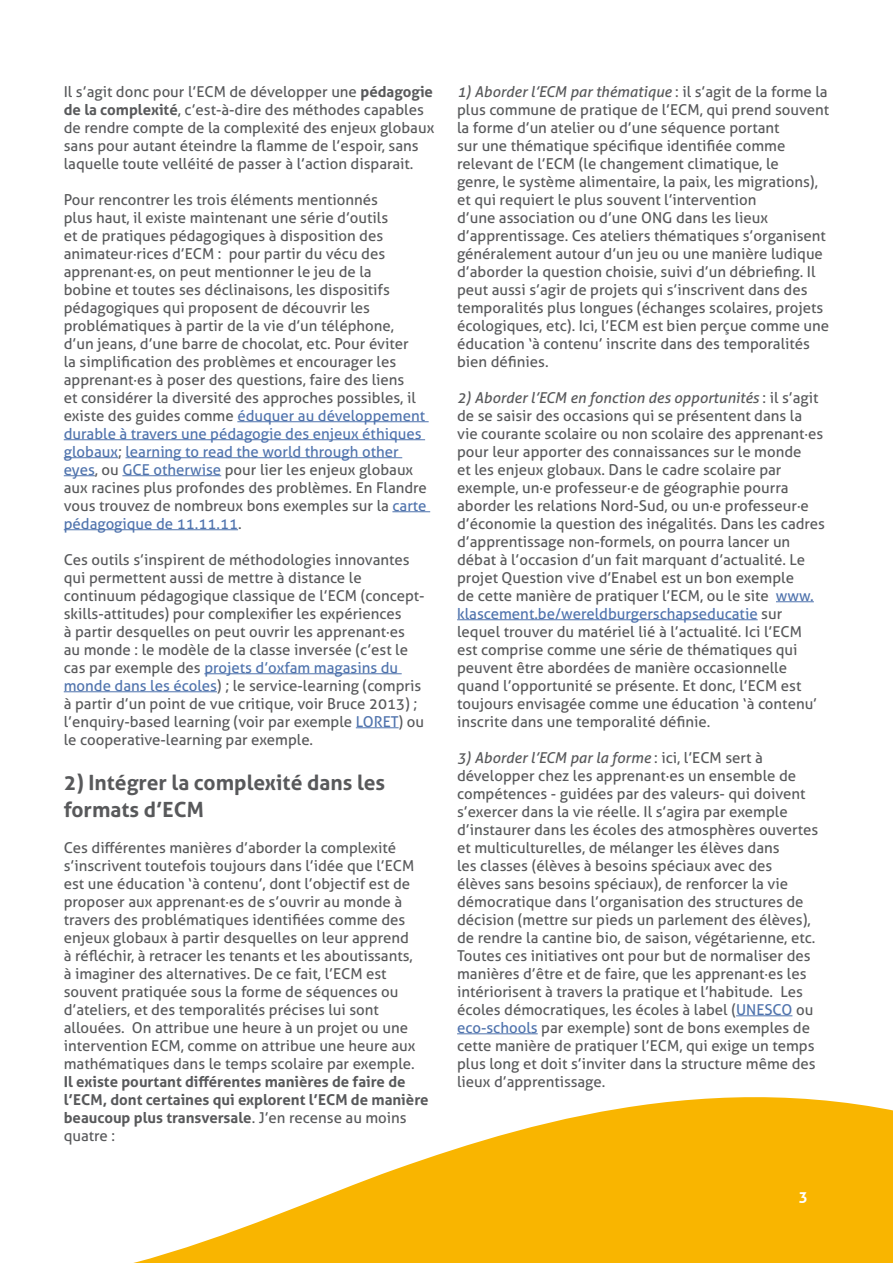
<style>
.page{position:relative;width:893px;height:1263px;background:#fff}
.page>*{position:absolute;margin:0;border:0;box-sizing:border-box;transform-origin:0 0}
.t1{font:700 21px/27px "Aller";color:#58595b}
.t2{font:15px/18px "Aller";color:#58595b}
.t3{font:700 15px/18px "Aller";color:#58595b}
.t4{font:700 15px "Aller";color:#fff}
.s1{font-weight:700}
.s2{color:#4f73ad}
.s3{font-weight:400}
.s4{font-style:italic}
</style>
<div class="page">
<svg style="left:133px;top:1097px;width:760px;height:166px;fill:#f9b500"></svg>
<hr style="left:237px;top:421px;width:192px;height:1px;background:#4f73ad">
<hr style="left:64px;top:439px;width:361px;height:1px;background:#4f73ad">
<hr style="left:64px;top:457px;width:54px;height:1px;background:#4f73ad">
<hr style="left:126px;top:457px;width:276px;height:1px;background:#4f73ad">
<hr style="left:64px;top:475px;width:31px;height:1px;background:#4f73ad">
<hr style="left:122px;top:475px;width:99px;height:1px;background:#4f73ad">
<hr style="left:392px;top:511px;width:38px;height:1px;background:#4f73ad">
<hr style="left:64px;top:529px;width:174px;height:1px;background:#4f73ad">
<hr style="left:204px;top:673px;width:198px;height:1px;background:#4f73ad">
<hr style="left:64px;top:691px;width:153px;height:1px;background:#4f73ad">
<hr style="left:356px;top:727px;width:43px;height:1px;background:#4f73ad">
<hr style="left:776px;top:601px;width:38px;height:1px;background:#4f73ad">
<hr style="left:457px;top:619px;width:301px;height:1px;background:#4f73ad">
<hr style="left:736px;top:1015px;width:56px;height:1px;background:#4f73ad">
<hr style="left:457px;top:1033px;width:81px;height:1px;background:#4f73ad">
<p class="t2" style="left:64px;top:82px;width:372px">Il s’agit donc pour l’ECM de développer une <span class="s1">pédagogie de la complexité</span>, c’est-à-dire des méthodes capables de rendre compte de la complexité des enjeux globaux sans pour autant éteindre la flamme de l’espoir, sans laquelle toute velléité de passer à l’action disparait.</p>
<p class="t2" style="left:64px;top:190px;width:365px">Pour rencontrer les trois éléments mentionnés<br>plus haut, il existe maintenant une série d’outils<br>et de pratiques pédagogiques à disposition des animateur·rices d’ECM : pour partir du vécu des apprenant·es, on peut mentionner le jeu de la<br>bobine et toutes ses déclinaisons, les dispositifs pédagogiques qui proposent de découvrir les problématiques à partir de la vie d’un téléphone, d’un jeans, d’une barre de chocolat, etc. Pour éviter<br>la simplification des problèmes et encourager les apprenant·es à poser des questions, faire des liens<br>et considérer la diversité des approches possibles, il existe des guides comme <span class="s2">éduquer au développement durable à travers une pédagogie des enjeux éthiques globaux</span>; <span class="s2">learning to read the world through other eyes</span>, ou <span class="s2">GCE otherwise</span> pour lier les enjeux globaux aux racines plus profondes des problèmes. En Flandre vous trouvez de nombreux bons exemples sur la <span class="s2">carte pédagogique de 11.11.11</span>.</p>
<p class="t2" style="left:64px;top:550px;width:362px">Ces outils s’inspirent de méthodologies innovantes qui permettent aussi de mettre à distance le continuum pédagogique classique de l’ECM (concept&shy;skills-attitudes) pour complexifier les expériences<br>à partir desquelles on peut ouvrir les apprenant·es au monde : le modèle de la classe inversée (c’est le cas par exemple des <span class="s2">projets d’oxfam magasins du monde dans les écoles</span>) ; le service-learning (compris à partir d’un point de vue critique, voir Bruce 2013) ; l’enquiry-based learning (voir par exemple <span class="s2">LORET</span>) ou le cooperative-learning par exemple.</p>
<h1 class="t1" style="left:64px;top:768px;width:323px">2) Intégrer la complexité dans les formats d’ECM</h1>
<p class="t2" style="left:64px;top:838px;width:353px">Ces différentes manières d’aborder la complexité s’inscrivent toutefois toujours dans l’idée que l’ECM est une éducation ‘à contenu’, dont l’objectif est de proposer aux apprenant·es de s’ouvrir au monde à travers des problématiques identifiées comme des enjeux globaux à partir desquelles on leur apprend à réfléchir, à retracer les tenants et les aboutissants, à imaginer des alternatives. De ce fait, l’ECM est souvent pratiquée sous la forme de séquences ou d’ateliers, et des temporalités précises lui sont allouées. On attribue une heure à un projet ou une intervention ECM, comme on attribue une heure aux mathématiques dans le temps scolaire par exemple.</p>
<p class="t3" style="left:64px;top:1072px;width:366px">Il existe pourtant différentes manières de faire de l’ECM, dont certaines qui explorent l’ECM de manière beaucoup plus transversale<span class="s3">. J’en recense au moins quatre :</span></p>
<p class="t2" style="left:457px;top:82px;width:374px"><span class="s4">1) Aborder l’ECM par thématique</span> : il s’agit de la forme la plus commune de pratique de l’ECM, qui prend souvent la forme d’un atelier ou d’une séquence portant<br>sur une thématique spécifique identifiée comme relevant de l’ECM (le changement climatique, le<br>genre, le système alimentaire, la paix, les migrations), et qui requiert le plus souvent l’intervention<br>d’une association ou d’une ONG dans les lieux d’apprentissage. Ces ateliers thématiques s’organisent généralement autour d’un jeu ou une manière ludique d’aborder la question choisie, suivi d’un débriefing. Il peut aussi s’agir de projets qui s’inscrivent dans des temporalités plus longues (échanges scolaires, projets écologiques, etc). Ici, l’ECM est bien perçue comme une éducation ‘à contenu’ inscrite dans des temporalités bien définies.</p>
<p class="t2" style="left:457px;top:388px;width:369px"><span class="s4">2) Aborder l’ECM en fonction des opportunités</span> : il s’agit de se saisir des occasions qui se présentent dans la vie courante scolaire ou non scolaire des apprenant·es pour leur apporter des connaissances sur le monde<br>et les enjeux globaux. Dans le cadre scolaire par exemple, un·e professeur·e de géographie pourra aborder les relations Nord-Sud, ou un·e professeur·e d’économie la question des inégalités. Dans les cadres d’apprentissage non-formels, on pourra lancer un débat à l’occasion d’un fait marquant d’actualité. Le projet Question vive d’Enabel est un bon exemple<br>de cette manière de pratiquer l’ECM, ou le site <span class="s2">www. klascement.be/wereldburgerschapseducatie</span> sur lequel trouver du matériel lié à l’actualité. Ici l’ECM est comprise comme une série de thématiques qui peuvent être abordées de manière occasionnelle quand l’opportunité se présente. Et donc, l’ECM est toujours envisagée comme une éducation ‘à contenu’ inscrite dans une temporalité définie.</p>
<p class="t2" style="left:457px;top:748px;width:363px"><span class="s4">3) Aborder l’ECM par la forme</span> : ici, l’ECM sert à développer chez les apprenant·es un ensemble de compétences - guidées par des valeurs- qui doivent s’exercer dans la vie réelle. Il s’agira par exemple d’instaurer dans les écoles des atmosphères ouvertes et multiculturelles, de mélanger les élèves dans<br>les classes (élèves à besoins spéciaux avec des élèves sans besoins spéciaux), de renforcer la vie démocratique dans l’organisation des structures de décision (mettre sur pieds un parlement des élèves), de rendre la cantine bio, de saison, végétarienne, etc.<br>Toutes ces initiatives ont pour but de normaliser des manières d’être et de faire, que les apprenant·es les intériorisent à travers la pratique et l’habitude. Les écoles démocratiques, les écoles à label (<span class="s2">UNESCO</span> ou <span class="s2">eco-schools</span> par exemple) sont de bons exemples de cette manière de pratiquer l’ECM, qui exige un temps plus long et doit s’inviter dans la structure même des lieux d’apprentissage.</p>
<p class="t4" style="left:799px;top:1187px;width:10px">3</p>
</div>
